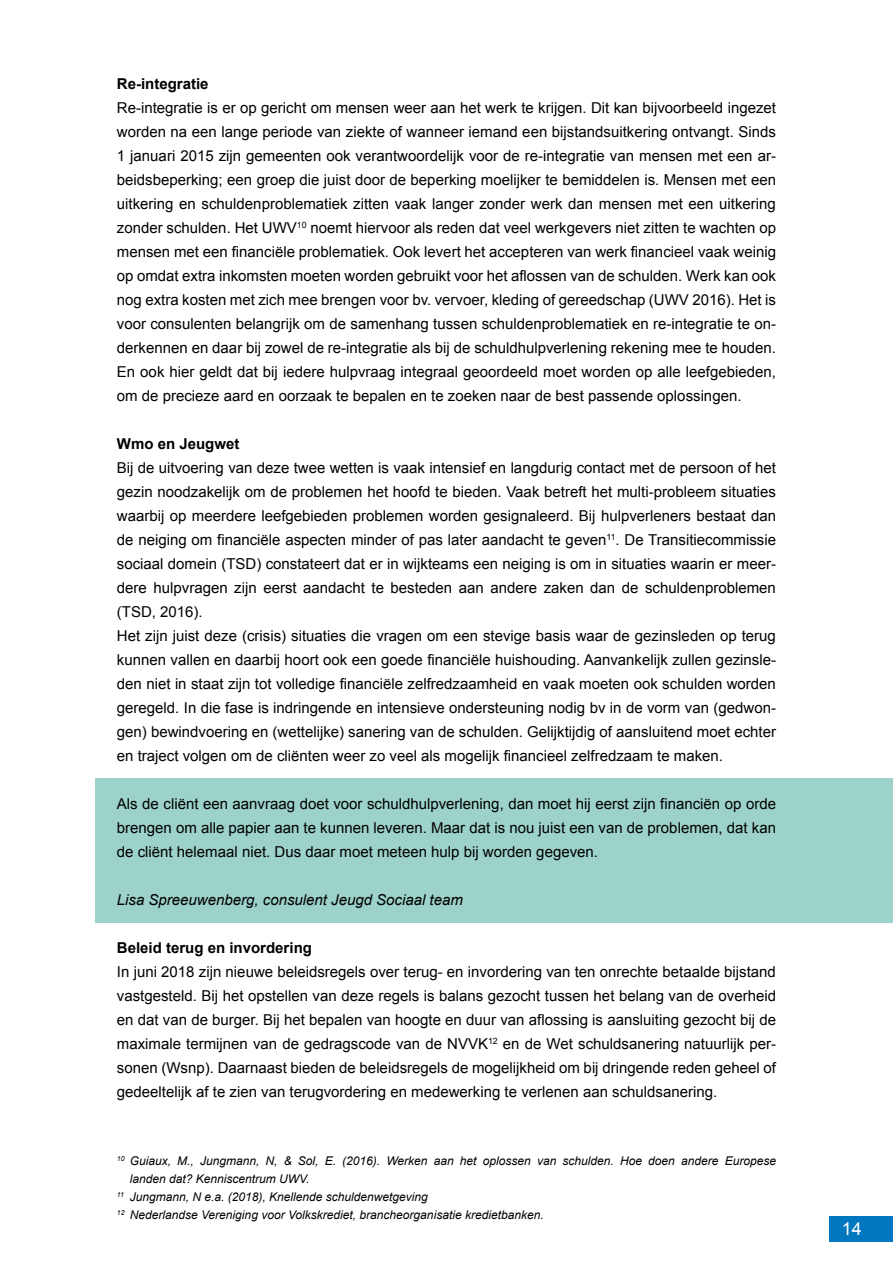
<style>
.page{position:relative;width:893px;height:1263px;background:#fff}
.page>*{position:absolute;margin:0;border:0;box-sizing:border-box;transform-origin:0 0}
.t1{font:18px "Arial";color:#fff}
.t2{font:15px/24px "Arial";color:#000;text-align:justify}
.t3{font:700 15px "Arial";color:#000}
.t4{font:italic 15px "Arial";color:#000}
.t5{font:italic 12px "Arial";color:#000}
</style>
<div class="page">
<div style="left:96px;top:778px;width:797px;height:145px;background:#9cd2ca"></div>
<div style="left:829px;top:1216px;width:64px;height:26px;background:#0077be"></div>
<p class="t3" style="left:117px;top:75px;width:93px">Re-integratie</p>
<p class="t2" style="left:117px;top:95px;width:661px">Re-integratie is er op gericht om mensen weer aan het werk te krijgen. Dit kan bijvoorbeeld ingezet worden na een lange periode van ziekte of wanneer iemand een bijstandsuitkering ontvangt. Sinds 1 januari 2015 zijn gemeenten ook verantwoordelijk voor de re-integratie van mensen met een ar&shy;beidsbeperking; een groep die juist door de beperking moelijker te bemiddelen is. Mensen met een uitkering en schuldenproblematiek zitten vaak langer zonder werk dan mensen met een uitkering zonder schulden. Het UWV<sup>10</sup> noemt hiervoor als reden dat veel werkgevers niet zitten te wachten op mensen met een financiële problematiek. Ook levert het accepteren van werk financieel vaak weinig op omdat extra inkomsten moeten worden gebruikt voor het aflossen van de schulden. Werk kan ook nog extra kosten met zich mee brengen voor bv. vervoer, kleding of gereedschap (UWV 2016). Het is voor consulenten belangrijk om de samenhang tussen schuldenproblematiek en re-integratie te on&shy;derkennen en daar bij zowel de re-integratie als bij de schuldhulpverlening rekening mee te houden.<br>En ook hier geldt dat bij iedere hulpvraag integraal geoordeeld moet worden op alle leefgebieden, om de precieze aard en oorzaak te bepalen en te zoeken naar de best passende oplossingen.</p>
<p class="t3" style="left:117px;top:435px;width:124px">Wmo en Jeugwet</p>
<p class="t2" style="left:117px;top:455px;width:661px;text-align:left">Bij de uitvoering van deze twee wetten is vaak intensief en langdurig contact met de persoon of het gezin noodzakelijk om de problemen het hoofd te bieden. Vaak betreft het multi-probleem situaties waarbij op meerdere leefgebieden problemen worden gesignaleerd. Bij hulpverleners bestaat dan de neiging om financiële aspecten minder of pas later aandacht te geven<sup>11</sup>. De Transitiecommissie sociaal domein (TSD) constateert dat er in wijkteams een neiging is om in situaties waarin er meer&shy;dere hulpvragen zijn eerst aandacht te besteden aan andere zaken dan de schuldenproblemen (TSD, 2016).<br>Het zijn juist deze (crisis) situaties die vragen om een stevige basis waar de gezinsleden op terug kunnen vallen en daarbij hoort ook een goede financiële huishouding. Aanvankelijk zullen gezinsle&shy;den niet in staat zijn tot volledige financiële zelfredzaamheid en vaak moeten ook schulden worden geregeld. In die fase is indringende en intensieve ondersteuning nodig bv in de vorm van (gedwon&shy;gen) bewindvoering en (wettelijke) sanering van de schulden. Gelijktijdig of aansluitend moet echter en traject volgen om de cliënten weer zo veel als mogelijk financieel zelfredzaam te maken.</p>
<p class="t2" style="left:117px;top:791px;width:661px">Als de cliënt een aanvraag doet voor schuldhulpverlening, dan moet hij eerst zijn financiën op orde brengen om alle papier aan te kunnen leveren. Maar dat is nou juist een van de problemen, dat kan de cliënt helemaal niet. Dus daar moet meteen hulp bij worden gegeven.</p>
<p class="t4" style="left:117px;top:891px;width:348px">Lisa Spreeuwenberg, consulent Jeugd Sociaal team</p>
<p class="t3" style="left:117px;top:939px;width:197px">Beleid terug en invordering</p>
<p class="t2" style="left:117px;top:959px;width:661px">In juni 2018 zijn nieuwe beleidsregels over terug- en invordering van ten onrechte betaalde bijstand vastgesteld. Bij het opstellen van deze regels is balans gezocht tussen het belang van de overheid en dat van de burger. Bij het bepalen van hoogte en duur van aflossing is aansluiting gezocht bij de maximale termijnen van de gedragscode van de NVVK<sup>12</sup> en de Wet schuldsanering natuurlijk per&shy;sonen (Wsnp). Daarnaast bieden de beleidsregels de mogelijkheid om bij dringende reden geheel of gedeeltelijk af te zien van terugvordering en medewerking te verlenen aan schuldsanering.</p>
<p class="t5" style="left:117px;top:1154px;width:661px"><sup>10</sup> Guiaux, M., Jungmann, N, &amp; Sol, E. (2016). Werken aan het oplossen van schulden. Hoe doen andere Europese</p>
<p class="t5" style="left:130px;top:1172px;width:181px">landen dat? Kenniscentrum UWV.</p>
<p class="t5" style="left:117px;top:1190px;width:312px"><sup>11</sup> Jungmann, N e.a. (2018), Knellende schuldenwetgeving</p>
<p class="t5" style="left:117px;top:1208px;width:428px"><sup>12</sup> Nederlandse Vereniging voor Volkskrediet, brancheorganisatie kredietbanken.</p>
<p class="t1" style="left:842px;top:1219px;width:22px">14</p>
</div>
